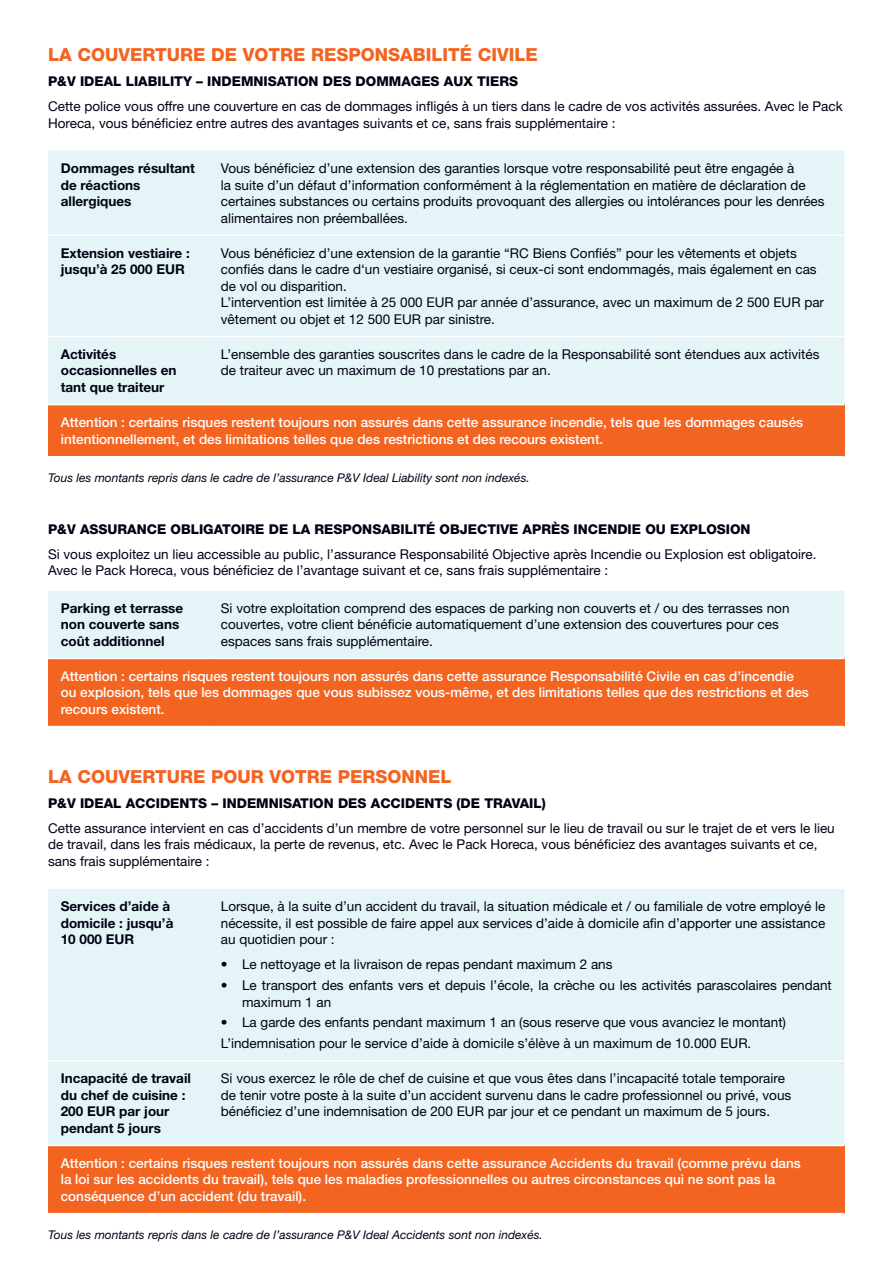
<style>
.page{position:relative;width:893px;height:1263px;background:#fff}
.page>*{position:absolute;margin:0;border:0;box-sizing:border-box;transform-origin:0 0}
.t1{font:800 18px "Helvetica Neue LT Std";color:#f36421}
.t2{font:13.5px/16.5px "Helvetica Neue LT Std";color:#010116}
.t3{font:500 13.5px/16.5px "Helvetica Neue LT Std";color:#fff}
.t4{font:700 13.5px/16.5px "Helvetica Neue LT Std";color:#010116}
.t5{font:800 13.5px "Helvetica Neue LT Std";color:#010116}
.t6{font:italic 12px "Helvetica Neue LT Std";color:#010116}
</style>
<div class="page">
<div style="left:48px;top:151px;width:796px;height:253px;background:#e5f4f6"></div>
<div style="left:48px;top:405px;width:796px;height:52px;background:#f36421"></div>
<hr style="left:48px;top:235px;width:160px;height:1px;background:#fff">
<hr style="left:208px;top:235px;width:636px;height:1px;background:#fff">
<hr style="left:48px;top:336px;width:160px;height:1px;background:#fff">
<hr style="left:208px;top:336px;width:636px;height:1px;background:#fff">
<hr style="left:48px;top:456px;width:160px;height:1px;background:#fff">
<hr style="left:208px;top:456px;width:636px;height:1px;background:#fff">
<div style="left:48px;top:591px;width:796px;height:67px;background:#e5f4f6"></div>
<div style="left:48px;top:658px;width:796px;height:68px;background:#f36421"></div>
<hr style="left:48px;top:658px;width:160px;height:1px;background:#fff">
<hr style="left:208px;top:658px;width:636px;height:1px;background:#fff">
<div style="left:48px;top:889px;width:796px;height:256px;background:#e5f4f6"></div>
<div style="left:48px;top:1145px;width:796px;height:68px;background:#f36421"></div>
<hr style="left:48px;top:1060px;width:160px;height:1px;background:#fff">
<hr style="left:208px;top:1060px;width:636px;height:1px;background:#fff">
<hr style="left:48px;top:1145px;width:160px;height:1px;background:#fff">
<hr style="left:208px;top:1145px;width:636px;height:1px;background:#fff">
<h1 class="t1" style="left:48px;top:44px;width:491px">LA COUVERTURE DE VOTRE RESPONSABILITÉ CIVILE</h1>
<p class="t5" style="left:48px;top:73px;width:472px">P&amp;V IDEAL LIABILITY – INDEMNISATION DES DOMMAGES AUX TIERS</p>
<p class="t2" style="left:48px;top:98px;width:796px">Cette police vous offre une couverture en cas de dommages infligés à un tiers dans le cadre de vos activités assurées. Avec le Pack<br>Horeca, vous bénéficiez entre autres des avantages suivants et ce, sans frais supplémentaire :</p>
<p class="t4" style="left:61px;top:160px;width:136px">Dommages résultant de réactions allergiques</p>
<p class="t2" style="left:221px;top:160px;width:605px">Vous bénéficiez d’une extension des garanties lorsque votre responsabilité peut être engagée à<br>la suite d’un défaut d’information conformément à la réglementation en matière de déclaration de certaines substances ou certains produits provoquant des allergies ou intolérances pour les denrées alimentaires non préemballées.</p>
<p class="t4" style="left:61px;top:244px;width:130px">Extension vestiaire : jusqu’à 25 000 EUR</p>
<p class="t2" style="left:221px;top:244px;width:605px">Vous bénéficiez d’une extension de la garantie “RC Biens Confiés” pour les vêtements et objets confiés dans le cadre d‘un vestiaire organisé, si ceux-ci sont endommagés, mais également en cas de vol ou disparition.<br>L’intervention est limitée à 25 000 EUR par année d’assurance, avec un maximum de 2 500 EUR par vêtement ou objet et 12 500 EUR par sinistre.</p>
<p class="t4" style="left:61px;top:345px;width:117px">Activités occasionnelles en tant que traiteur</p>
<p class="t2" style="left:221px;top:346px;width:600px">L’ensemble des garanties souscrites dans le cadre de la Responsabilité sont étendues aux activités de traiteur avec un maximum de 10 prestations par an.</p>
<p class="t3" style="left:61px;top:414px;width:744px">Attention : certains risques restent toujours non assurés dans cette assurance incendie, tels que les dommages causés intentionnellement, et des limitations telles que des restrictions et des recours existent.</p>
<p class="t6" style="left:48px;top:470px;width:483px">Tous les montants repris dans le cadre de l’assurance P&amp;V Ideal Liability sont non indexés.</p>
<p class="t5" style="left:48px;top:521px;width:704px">P&amp;V ASSURANCE OBLIGATOIRE DE LA RESPONSABILITÉ OBJECTIVE APRÈS INCENDIE OU EXPLOSION</p>
<p class="t2" style="left:48px;top:545px;width:770px">Si vous exploitez un lieu accessible au public, l’assurance Responsabilité Objective après Incendie ou Explosion est obligatoire.<br>Avec le Pack Horeca, vous bénéficiez de l’avantage suivant et ce, sans frais supplémentaire :</p>
<p class="t4" style="left:61px;top:599px;width:124px">Parking et terrasse non couverte sans coût additionnel</p>
<p class="t2" style="left:221px;top:599px;width:570px">Si votre exploitation comprend des espaces de parking non couverts et / ou des terrasses non couvertes, votre client bénéficie automatiquement d’une extension des couvertures pour ces espaces sans frais supplémentaire.</p>
<p class="t3" style="left:61px;top:668px;width:750px">Attention : certains risques restent toujours non assurés dans cette assurance Responsabilité Civile en cas d’incendie ou explosion, tels que les dommages que vous subissez vous-même, et des limitations telles que des restrictions et des recours existent.</p>
<h1 class="t1" style="left:48px;top:766px;width:405px">LA COUVERTURE POUR VOTRE PERSONNEL</h1>
<p class="t5" style="left:48px;top:795px;width:499px">P&amp;V IDEAL ACCIDENTS – INDEMNISATION DES ACCIDENTS (DE TRAVAIL)</p>
<p class="t2" style="left:48px;top:820px;width:788px">Cette assurance intervient en cas d’accidents d’un membre de votre personnel sur le lieu de travail ou sur le trajet de et vers le lieu de travail, dans les frais médicaux, la perte de revenus, etc. Avec le Pack Horeca, vous bénéficiez des avantages suivants et ce, sans frais supplémentaire :</p>
<p class="t4" style="left:61px;top:898px;width:114px">Services d’aide à domicile : jusqu’à<br>10 000 EUR</p>
<p class="t2" style="left:221px;top:898px;width:606px;text-align:justify">Lorsque, à la suite d’un accident du travail, la situation médicale et / ou familiale de votre employé le nécessite, il est possible de faire appel aux services d’aide à domicile afin d’apporter une assistance au quotidien pour :</p>
<p class="t2" style="left:221px;top:956px;width:393px">• Le nettoyage et la livraison de repas pendant maximum 2 ans</p>
<p class="t2" style="left:242px;top:977px;width:591px;text-indent:-21px">• Le transport des enfants vers et depuis l’école, la crèche ou les activités parascolaires pendant maximum 1 an</p>
<p class="t2" style="left:221px;top:1012px;width:567px;line-height:20.7px">• La garde des enfants pendant maximum 1 an (sous reserve que vous avanciez le montant)<br>L’indemnisation pour le service d’aide à domicile s’élève à un maximum de 10.000 EUR.</p>
<p class="t4" style="left:61px;top:1070px;width:132px">Incapacité de travail du chef de cuisine :<br>200 EUR par jour pendant 5 jours</p>
<p class="t2" style="left:221px;top:1070px;width:572px">Si vous exercez le rôle de chef de cuisine et que vous êtes dans l’incapacité totale temporaire de tenir votre poste à la suite d’un accident survenu dans le cadre professionnel ou privé, vous bénéficiez d’une indemnisation de 200 EUR par jour et ce pendant un maximum de 5 jours.</p>
<p class="t3" style="left:61px;top:1155px;width:742px">Attention : certains risques restent toujours non assurés dans cette assurance Accidents du travail (comme prévu dans la loi sur les accidents du travail), tels que les maladies professionnelles ou autres circonstances qui ne sont pas la conséquence d’un accident (du travail).</p>
<p class="t6" style="left:48px;top:1227px;width:496px">Tous les montants repris dans le cadre de l’assurance P&amp;V Ideal Accidents sont non indexés.</p>
</div>
